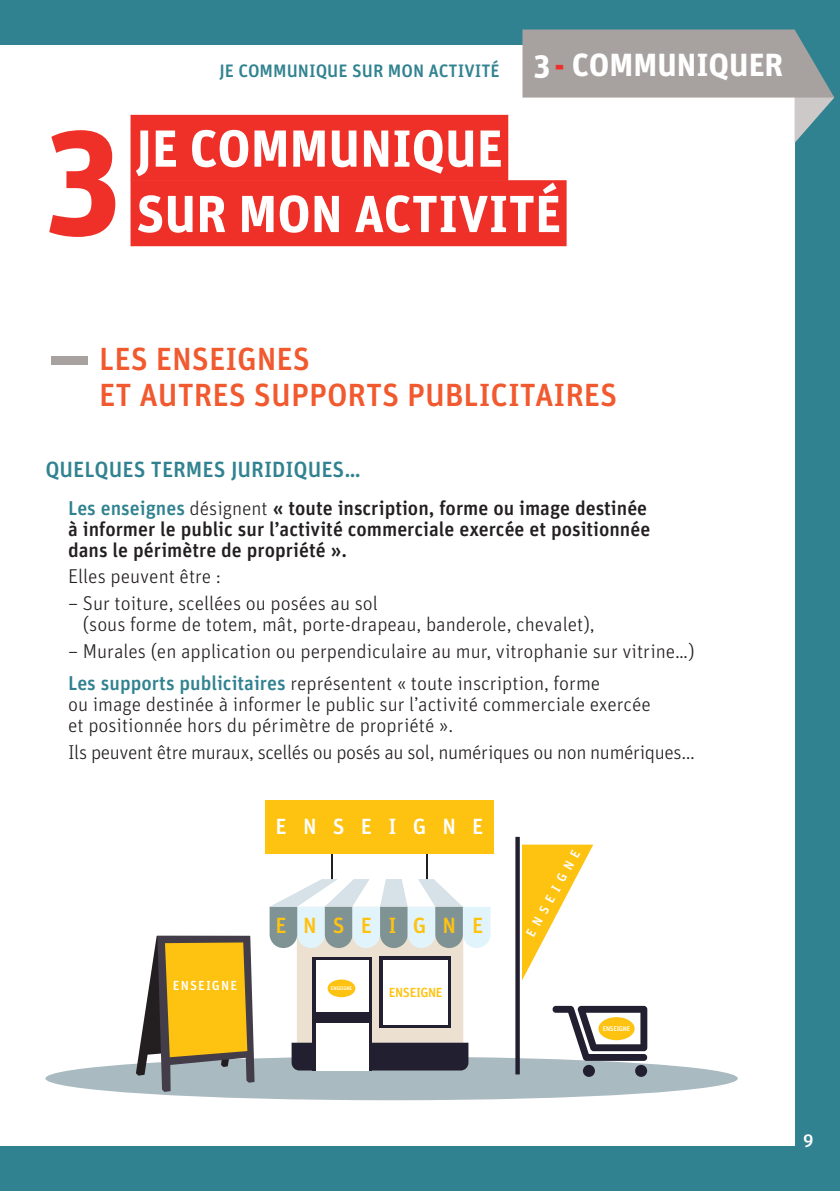
<style>
.page{position:relative;width:840px;height:1191px;background:#fff}
.page>*{position:absolute;margin:0;border:0;box-sizing:border-box;transform-origin:0 0}
.t1{font:700 148px "Unit";color:#ef3029}
.t2{font:700 52px/65.4px "Unit";color:#fff}
.t3{font:500 32px "Unit";color:#f1592f}
.t4{font:700 32px "Unit";color:#fff}
.t5{font:500 22px "Unit";color:#318290}
.t6{font:500 22px "Unit";color:#fec210}
.t7{font:500 22px "Unit";color:#fff}
.t8{font:300 20px/21px "Unit";color:#231f20}
.t9{font:500 20px/21px "Unit";color:#231f20}
.t10{font:300 20px "Unit";letter-spacing:-.02em;color:#231f20}
.t11{font:500 18px "Unit";color:#318290}
.t12{font:500 18px "Unit";color:#fff}
.t13{font:500 13.2px "Unit";color:#fff}
.t14{font:500 13.2px "Unit";color:#fec210}
.t15{font:500 6.8px "Unit";color:#fff}
.t16{font:500 5.2px "Unit";color:#fff}
.s1{font-weight:500;font-size:18px;color:#318290}
.s2{color:#ef3029}
.s3{color:#318290}
.s4{font-weight:300}
.s5{font-weight:500;color:#318290}
</style>
<div class="page">
<div style="left:0;top:0;width:839px;height:1191px;background:#318290"></div>
<div style="left:0;top:45px;width:794px;height:1100px;background:#fff"></div>
<svg style="left:522px;top:30px;width:311px;height:113px"></svg>
<div style="left:45px;top:1056px;width:692px;height:44px;background:#a9bac1;border-radius:50%"></div>
<div style="left:130px;top:115px;width:378px;height:66px;background:#ef3029"></div>
<div style="left:130px;top:180px;width:436px;height:66px;background:#ef3029"></div>
<svg style="left:136px;top:935px;width:118px;height:157px"></svg>
<hr style="left:330px;top:852px;width:2px;height:27px;background:#231f20">
<hr style="left:426px;top:852px;width:2px;height:27px;background:#231f20">
<div style="left:296px;top:903px;width:167px;height:166px;background:#ece1d0;border-radius:7px"></div>
<svg style="left:379px;top:956px;width:71px;height:72px"></svg>
<div style="left:291px;top:1042px;width:177px;height:28px;background:#222030"></div>
<svg style="left:269px;top:879px;width:221px;height:69px"></svg>
<div style="left:312px;top:956px;width:60px;height:114px;background:#222030"></div>
<div style="left:316px;top:959px;width:52px;height:111px;background:#fff"></div>
<div style="left:316px;top:1012px;width:52px;height:10px;background:#222030"></div>
<div style="left:383px;top:960px;width:64px;height:64px;background:#fff"></div>
<svg style="left:515px;top:837px;width:4px;height:237px"></svg>
<div style="left:327px;top:979px;width:28px;height:18px;background:#fec210;border-radius:50%"></div>
<div style="left:265px;top:800px;width:228px;height:54px;background:#fec210"></div>
<svg style="left:552px;top:1006px;width:96px;height:54px"></svg>
<svg style="left:634px;top:1064px;width:12px;height:13px"></svg>
<svg style="left:582px;top:1064px;width:12px;height:13px"></svg>
<svg style="left:522px;top:844px;width:71px;height:136px"></svg>
<h1 class="t1" style="left:45px;top:83px;width:78px">3</h1>
<p class="t11" style="left:219px;top:59px;width:144px">Je communique sur</p>
<p class="t11" style="left:388px;top:59px;width:70px">mon activit</p>
<h3 class="t4" style="left:490px;top:45px;width:294px"><span class="s1">é</span> 3<span class="s2">-</span> COMMUNIQUER</h3>
<h2 class="t2" style="left:136px;top:115px;width:426px">JE COMMUNIQUE<br>SUR MON ACTIVITÉ</h2>
<h3 class="t3" style="left:99px;top:339px;width:73px">Les ensei</h3>
<h3 class="t3" style="left:237px;top:339px;width:37px">gnes</h3>
<h3 class="t3" style="left:99px;top:375px;width:77px">et autres</h3>
<h3 class="t3" style="left:254px;top:375px;width:19px">supp</h3>
<h3 class="t3" style="left:327px;top:375px;width:38px">orts</h3>
<h3 class="t3" style="left:407px;top:375px;width:17px">publi</h3>
<h3 class="t3" style="left:490px;top:375px;width:79px">citaires</h3>
<p class="t5" style="left:45px;top:455px;width:13px">Quel</p>
<p class="t5" style="left:94px;top:455px;width:27px">ques</p>
<p class="t5" style="left:151px;top:455px;width:211px">termes juridiques…</p>
<p class="t9" style="left:68px;top:497px;width:583px"><span class="s3">Les enseignes</span> <span class="s4">désignent</span> « toute inscription, forme ou image destinée à informer le public sur l’activité commerciale exercée et positionnée dans le périmètre de propriété ».</p>
<p class="t8" style="left:68px;top:565px;width:154px">Elles peuvent être :</p>
<p class="t8" style="left:83px;top:592px;width:513px;text-indent:-15px">– Sur toiture, scellées ou posées au sol<br>(sous forme de totem, mât, porte-drapeau, banderole, chevalet),</p>
<p class="t8" style="left:68px;top:634px;width:627px;line-height:32.4px">– Murales (en application ou perpendiculaire au mur, vitrophanie sur vitrine…)<br><span class="s5">Les supports publicitaires</span> représentent « toute inscription, forme</p>
<p class="t8" style="left:68px;top:693px;width:584px">ou image destinée à informer le public sur l’activité commerciale exercée et positionnée hors du périmètre de propriété ».</p>
<p class="t10" style="left:68px;top:739px;width:628px">Ils peuvent être muraux, scellés ou posés au sol, numériques ou non numériques...</p>
<p class="t13" style="left:173px;top:977px;width:16px">Ensei</p>
<p class="t13" style="left:212px;top:977px;width:18px">gne</p>
<p class="t7" style="left:275px;top:812px;width:51px">E nsei</p>
<p class="t7" style="left:412px;top:812px;width:50px">g ne</p>
<p class="t6" style="left:275px;top:911px;width:51px">E nsei</p>
<p class="t6" style="left:412px;top:911px;width:50px">g ne</p>
<p class="t16" style="left:331px;top:985px;width:6px">Ensei</p>
<p class="t16" style="left:343px;top:985px;width:7px">gne</p>
<p class="t14" style="left:388px;top:984px;width:14px">Ensei</p>
<p class="t14" style="left:420px;top:984px;width:16px">gne</p>
<p class="t13" style="left:522px;top:932px;width:21px;rotate:-61deg">E nsei</p>
<p class="t15" style="left:602px;top:1024px;width:8px">Ensei</p>
<p class="t15" style="left:618px;top:1024px;width:9px">gne</p>
<p class="t12" style="left:802px;top:1128px;width:12px">9</p>
</div>
